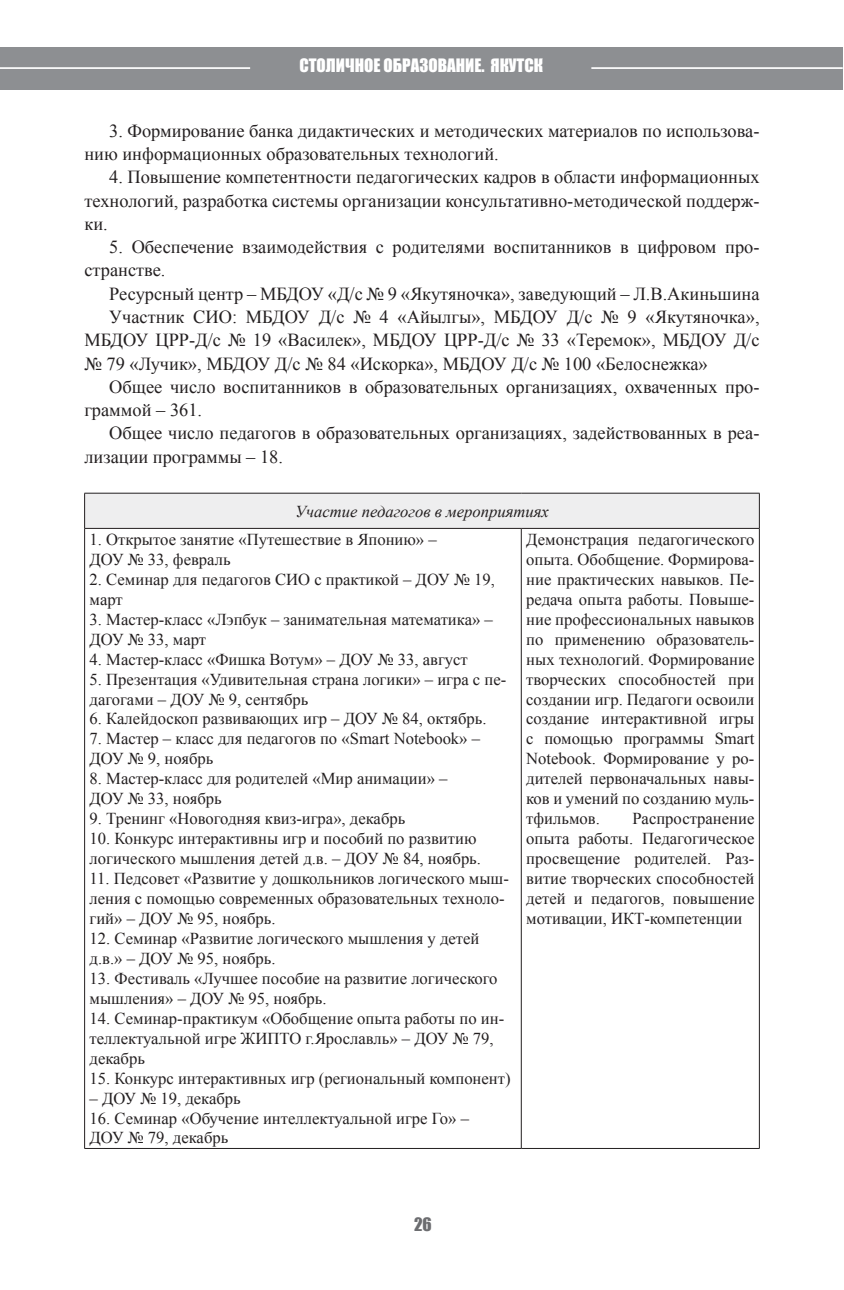
<style>
.page{position:relative;width:844px;height:1290px;background:#fff}
.page>*{position:absolute;margin:0;border:0;box-sizing:border-box;transform-origin:0 0}
.t1{font:18.38px/23.3px "Times New Roman";color:#231f20}
.t2{font:16.97px "Impact";color:#fff}
.t3{font:16.97px "Impact";color:#6c6d70}
.t4{font:16.62px/19.9px "Times New Roman";color:#231f20}
.t5{font:italic 16.62px "Times New Roman";color:#231f20}
</style>
<div class="page">
<div style="left:0;top:47px;width:842px;height:42px;background:#8d8f92"></div>
<hr style="left:0;top:67px;width:250px;height:2px;background:#fff">
<hr style="left:591px;top:67px;width:251px;height:2px;background:#fff">
<div style="left:85px;top:493px;width:674px;height:35px;background:#eeeeef"></div>
<hr style="left:84px;top:493px;width:437px;height:1px;background:#231f20">
<hr style="left:84px;top:493px;width:1px;height:35px;background:#231f20">
<hr style="left:521px;top:493px;width:238px;height:1px;background:#231f20">
<hr style="left:758px;top:493px;width:1px;height:35px;background:#231f20">
<hr style="left:84px;top:528px;width:437px;height:1px;background:#231f20">
<hr style="left:84px;top:529px;width:1px;height:619px;background:#231f20">
<hr style="left:521px;top:528px;width:238px;height:1px;background:#231f20">
<hr style="left:521px;top:529px;width:1px;height:619px;background:#231f20">
<hr style="left:758px;top:529px;width:1px;height:619px;background:#231f20">
<hr style="left:84px;top:1148px;width:437px;height:1px;background:#231f20">
<hr style="left:521px;top:1148px;width:238px;height:1px;background:#231f20">
<p class="t2" style="left:299px;top:52px;width:245px">столичное образование. Якутск</p>
<p class="t1" style="left:84px;top:119px;width:676px;text-indent:25px">3. Формирование банка дидактических и методических материалов по использова&shy;нию информационных образовательных технологий.</p>
<p class="t1" style="left:84px;top:165px;width:676px;text-align:justify;text-indent:25px">4. Повышение компетентности педагогических кадров в области информационных технологий, разработка системы организации консультативно-методической поддерж&shy;ки.</p>
<p class="t1" style="left:84px;top:235px;width:676px;text-indent:25px">5. Обеспечение взаимодействия с родителями воспитанников в цифровом про&shy;странстве.</p>
<p class="t1" style="left:109px;top:282px;width:651px">Ресурсный центр – МБДОУ «Д/с № 9 «Якутяночка», заведующий – Л.В.Акиньшина</p>
<p class="t1" style="left:109px;top:305px;width:651px">Участник СИО: МБДОУ Д/с № 4 «Айылгы», МБДОУ Д/с № 9 «Якутяночка»,</p>
<p class="t1" style="left:84px;top:328px;width:676px">МБДОУ ЦРР-Д/с № 19 «Василек», МБДОУ ЦРР-Д/с № 33 «Теремок», МБДОУ Д/с</p>
<p class="t1" style="left:84px;top:351px;width:624px">№ 79 «Лучик», МБДОУ Д/с № 84 «Искорка», МБДОУ Д/с № 100 «Белоснежка»</p>
<p class="t1" style="left:109px;top:375px;width:651px">Общее число воспитанников в образовательных организациях, охваченных про-</p>
<p class="t1" style="left:84px;top:398px;width:119px">граммой – 361.</p>
<p class="t1" style="left:109px;top:421px;width:651px">Общее число педагогов в образовательных организациях, задействованных в реа-</p>
<p class="t1" style="left:84px;top:445px;width:200px">лизации программы – 18.</p>
<p class="t5" style="left:295px;top:499px;width:255px">Участие педагогов в мероприятиях</p>
<p class="t4" style="left:90px;top:529px;width:348px">1. Открытое занятие «Путешествие в Японию» –<br>ДОУ № 33, февраль</p>
<p class="t4" style="left:90px;top:569px;width:406px">2. Семинар для педагогов СИО с практикой – ДОУ № 19, март</p>
<p class="t4" style="left:90px;top:609px;width:404px">3. Мастер-класс «Лэпбук – занимательная математика» –<br>ДОУ № 33, март</p>
<p class="t4" style="left:90px;top:649px;width:379px">4. Мастер-класс «Фишка Вотум» – ДОУ № 33, август</p>
<p class="t4" style="left:90px;top:669px;width:418px">5. Презентация «Удивительная страна логики» – игра с пе&shy;дагогами – ДОУ № 9, сентябрь</p>
<p class="t4" style="left:90px;top:709px;width:398px">6. Калейдоскоп развивающих игр – ДОУ № 84, октябрь.</p>
<p class="t4" style="left:90px;top:728px;width:392px">7. Мастер – класс для педагогов по «Smart Notebook» –<br>ДОУ № 9, ноябрь</p>
<p class="t4" style="left:90px;top:768px;width:359px">8. Мастер-класс для родителей «Мир анимации» –<br>ДОУ № 33, ноябрь</p>
<p class="t4" style="left:90px;top:808px;width:317px">9. Тренинг «Новогодняя квиз-игра», декабрь</p>
<p class="t4" style="left:90px;top:828px;width:393px">10. Конкурс интерактивны игр и пособий по развитию логического мышления детей д.в. – ДОУ № 84, ноябрь.</p>
<p class="t4" style="left:90px;top:868px;width:421px">11. Педсовет «Развитие у дошкольников логического мыш&shy;ления с помощью современных образовательных техноло&shy;гий» – ДОУ № 95, ноябрь.</p>
<p class="t4" style="left:90px;top:928px;width:391px">12. Семинар «Развитие логического мышления у детей д.в.» – ДОУ № 95, ноябрь.</p>
<p class="t4" style="left:90px;top:968px;width:409px">13. Фестиваль «Лучшее пособие на развитие логического мышления» – ДОУ № 95, ноябрь.</p>
<p class="t4" style="left:90px;top:1008px;width:416px">14. Семинар-практикум «Обобщение опыта работы по ин&shy;теллектуальной игре ЖИПТО г.Ярославль» – ДОУ № 79, декабрь</p>
<p class="t4" style="left:90px;top:1068px;width:422px">15. Конкурс интерактивных игр (региональный компонент)</p>
<p class="t4" style="left:90px;top:1088px;width:153px">– ДОУ № 19, декабрь</p>
<p class="t4" style="left:90px;top:1108px;width:381px">16. Семинар «Обучение интеллектуальной игре Го» –<br>ДОУ № 79, декабрь</p>
<p class="t4" style="left:526px;top:529px;width:229px;text-align:justify">Демонстрация педагогического опыта. Обобщение. Формирова&shy;ние практических навыков. Пе&shy;редача опыта работы. Повыше&shy;ние профессиональных навыков по применению образователь&shy;ных технологий. Формирование творческих способностей при создании игр. Педагоги освоили создание интерактивной игры с помощью программы Smart Notebook. Формирование у ро&shy;дителей первоначальных навы&shy;ков и умений по созданию муль&shy;тфильмов.</p>
<p class="t4" style="left:526px;top:808px;width:229px;text-align:justify;text-indent:106px">Распространение опыта работы. Педагогическое просвещение родителей. Раз&shy;витие творческих способностей детей и педагогов, повышение мотивации, ИКТ-компетенции</p>
<p class="t3" style="left:414px;top:1211px;width:19px">26</p>
</div>
